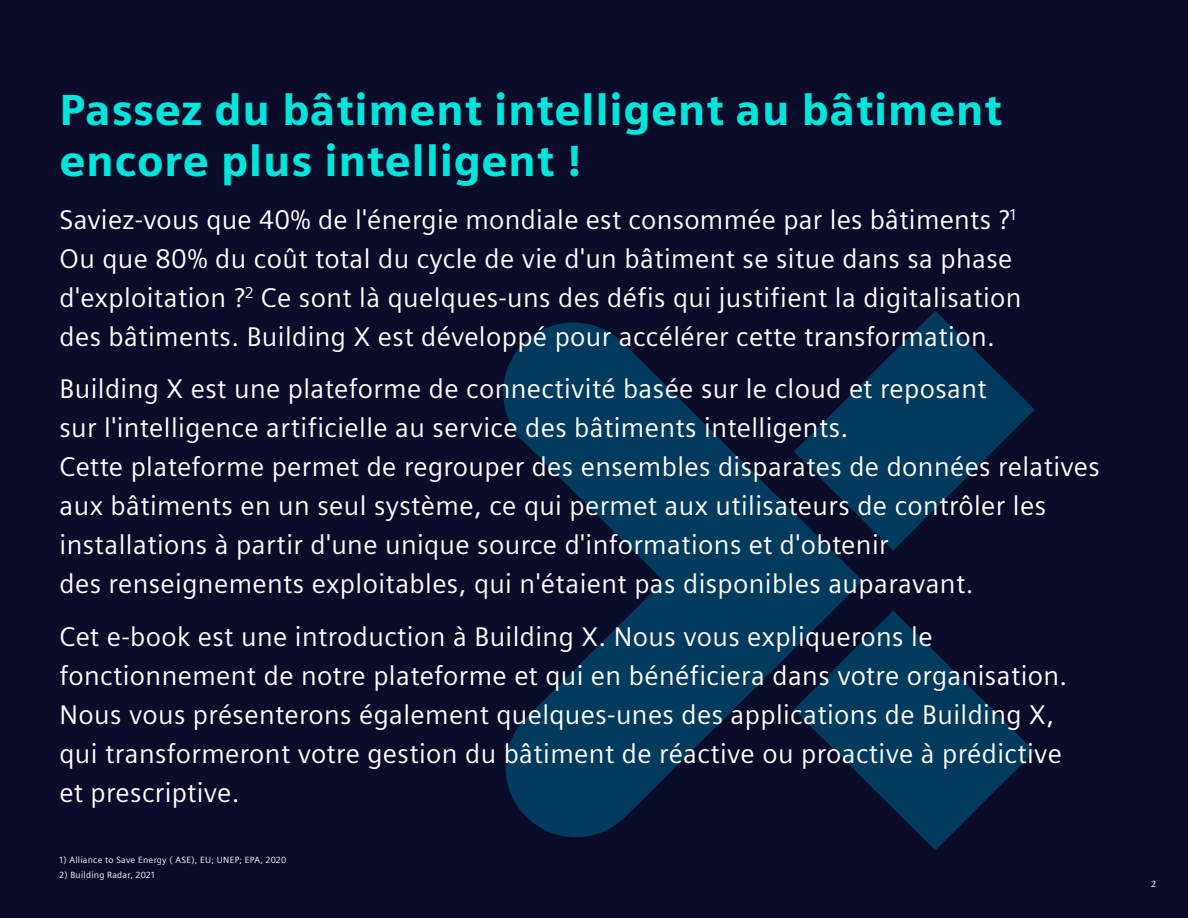
<style>
.page{position:relative;width:1188px;height:918px;background:#0b0c2a}
.page>*{position:absolute;margin:0;border:0;box-sizing:border-box;transform-origin:0 0}
.t1{font:900 43.5px/51px "Siemens Sans";letter-spacing:.015em;color:#00e6dc}
.t2{font:27px/39px "Siemens Sans";letter-spacing:.015em;color:#fff}
.t3{font:9px "Siemens Sans";letter-spacing:.03em;color:#fff}
</style>
<div class="page">
<svg style="left:503px;top:311px;width:532px;height:539px;fill:#033b5f"></svg>
<h1 class="t1" style="left:60px;top:82px;width:944px">Passez du bâtiment intelligent au bâtiment encore plus intelligent !</h1>
<p class="t2" style="left:60px;top:198px;width:964px">Saviez-vous que 40% de l'énergie mondiale est consommée par les bâtiments ?<sup>1<br></sup>Ou que 80% du coût total du cycle de vie d'un bâtiment se situe dans sa phase d'exploitation ?<sup>2</sup> Ce sont là quelques-uns des défis qui justifient la digitalisation des bâtiments. Building X est développé pour accélérer cette transformation.</p>
<p class="t2" style="left:60px;top:368px;width:1042px">Building X est une plateforme de connectivité basée sur le cloud et reposant<br>sur l'intelligence artificielle au service des bâtiments intelligents.<br>Cette plateforme permet de regrouper des ensembles disparates de données relatives aux bâtiments en un seul système, ce qui permet aux utilisateurs de contrôler les installations à partir d'une unique source d'informations et d'obtenir<br>des renseignements exploitables, qui n'étaient pas disponibles auparavant.</p>
<p class="t2" style="left:60px;top:615px;width:1009px">Cet e-book est une introduction à Building X. Nous vous expliquerons le fonctionnement de notre plateforme et qui en bénéficiera dans votre organisation.<br>Nous vous présenterons également quelques-unes des applications de Building X, qui transformeront votre gestion du bâtiment de réactive ou proactive à prédictive et prescriptive.</p>
<p class="t3" style="left:59px;top:853px;width:229px">1) Alliance to Save Energy ( ASE), EU; UNEP; EPA, 2020</p>
<p class="t3" style="left:59px;top:868px;width:97px">2) Building Radar, 2021</p>
<p class="t3" style="left:1151px;top:877px;width:6px">2</p>
</div>
